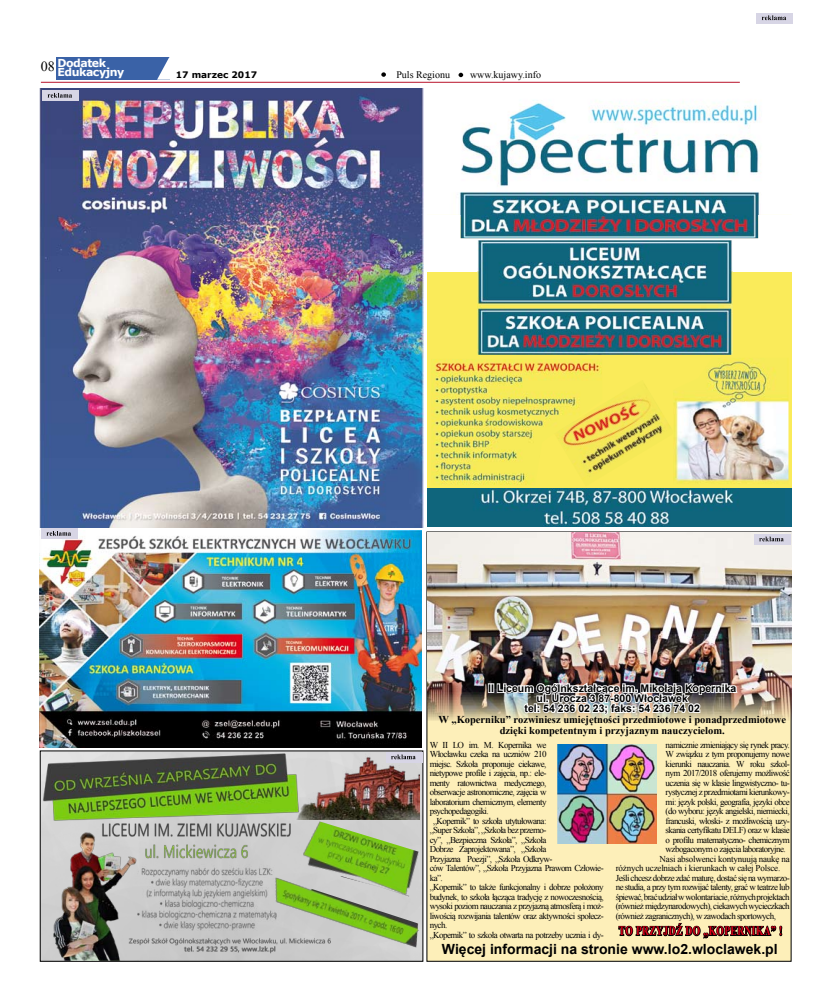
<style>
.page{position:relative;width:820px;height:993px;background:#fff}
.page>*{position:absolute;margin:0;border:0;box-sizing:border-box;transform-origin:0 0}
.t1{font:700 14px "Arial";color:#000}
.t2{font:14px "Times New Roman";color:#000}
.t3{font:700 13px "Times New Roman";letter-spacing:.05em;color:#e2001a;scale:.72 1}
.t4{font:700 11px/9px "Verdana";letter-spacing:-.04em;color:#fff}
.t5{font:700 10.5px/10px "Times New Roman";color:#000;text-align:center}
.t6{font:700 10.5px/10px "Arial";color:#000;text-align:center}
.t7{font:10px "Times New Roman";color:#000}
.t8{font:9px "Times New Roman";letter-spacing:-.06em;color:#000}
.t9{font:9px "Times New Roman";letter-spacing:-.02em;color:#000}
.t10{font:700 9px "Verdana";color:#000}
</style>
<div class="page">
<hr style="left:41px;top:82px;width:698px;height:1px;background:#b9132b">
<div style="left:56px;top:57px;width:113px;height:22px;background:#3a62a7"></div>
<svg style="left:157px;top:57px;width:13px;height:23px"></svg>
<svg style="left:381px;top:72px;width:5px;height:5px"></svg>
<svg style="left:458px;top:73px;width:5px;height:4px"></svg>
<div style="left:427px;top:272px;width:364px;height:254px;background:#faeb5a"></div>
<div style="left:426px;top:531px;width:365px;height:430px;background:#fdefb9"></div>
<img style="left:40px;top:88px;width:383px;height:439px">
<img style="left:139px;top:936px;width:200px;height:18px">
<img style="left:41px;top:751px;width:260px;height:70px">
<img style="left:291px;top:752px;width:129px;height:66px">
<img style="left:41px;top:830px;width:98px;height:130px">
<img style="left:86px;top:816px;width:219px;height:43px">
<img style="left:137px;top:864px;width:142px;height:65px">
<img style="left:297px;top:818px;width:125px;height:78px">
<img style="left:262px;top:875px;width:157px;height:72px">
<img style="left:427px;top:532px;width:364px;height:188px">
<svg style="left:618px;top:923px;width:165px;height:16px"></svg>
<img style="left:557px;top:744px;width:99px;height:98px">
<img style="left:487px;top:669px;width:252px;height:46px">
<img style="left:453px;top:100px;width:307px;height:138px">
<img style="left:477px;top:240px;width:255px;height:114px">
<img style="left:601px;top:397px;width:70px;height:73px">
<img style="left:427px;top:488px;width:364px;height:38px">
<img style="left:432px;top:359px;width:169px;height:126px">
<img style="left:674px;top:359px;width:114px;height:124px">
<img style="left:40px;top:530px;width:381px;height:217px">
<div style="left:43px;top:90px;width:36px;height:11px;background:#d7d5e5"></div>
<svg style="left:48px;top:93px;width:24px;height:5px"></svg>
<div style="left:756px;top:13px;width:36px;height:10px;background:#d7d5e5"></div>
<svg style="left:762px;top:15px;width:23px;height:5px"></svg>
<div style="left:753px;top:533px;width:36px;height:11px;background:#d7d5e5"></div>
<svg style="left:759px;top:536px;width:24px;height:5px"></svg>
<div style="left:41px;top:528px;width:36px;height:11px;background:#d7d5e5"></div>
<svg style="left:47px;top:531px;width:24px;height:4px"></svg>
<div style="left:386px;top:751px;width:36px;height:11px;background:#d7d5e5"></div>
<svg style="left:391px;top:754px;width:24px;height:5px"></svg>
<p class="t4" style="left:57px;top:59px;width:68px">Dodatek<br>Edukacyjny</p>
<h1 class="t2" style="left:41px;top:57px;width:15px">08</h1>
<p class="t10" style="left:176px;top:69px;width:83px">17 marzec 2017</p>
<p class="t7" style="left:396px;top:68px;width:55px">Puls Regionu</p>
<p class="t7" style="left:470px;top:68px;width:72px">www.kujawy.info</p>
<p class="t6" style="left:488px;top:683px;width:250px">II Liceum Ogólnkształcące im. Mikołaja Kopernika ul. Urocza 3 87-800 Włocławek<br>tel: 54 236 02 23; faks: 54 236 74 02</p>
<p class="t5" style="left:438px;top:714px;width:349px">W „Koperniku” rozwiniesz umiejętności przedmiotowe i ponadprzedmiotowe dzięki kompetentnym i przyjaznym nauczycielom.</p>
<p class="t8" style="left:429px;top:738px;width:118px">W II LO im. M. Kopernika we</p>
<p class="t8" style="left:429px;top:747px;width:118px">Włocławku czeka na uczniów 210</p>
<p class="t8" style="left:429px;top:757px;width:118px">miejsc. Szkoła proponuje ciekawe,</p>
<p class="t8" style="left:429px;top:766px;width:118px">nietypowe profile i zajęcia, np.: ele-</p>
<p class="t8" style="left:429px;top:776px;width:118px">menty ratownictwa medycznego,</p>
<p class="t8" style="left:429px;top:785px;width:118px">obserwacje astronomiczne, zajęcia w</p>
<p class="t8" style="left:429px;top:795px;width:118px">laboratorium chemicznym, elementy</p>
<p class="t8" style="left:429px;top:804px;width:61px">psychopedagogiki.</p>
<p class="t8" style="left:433px;top:814px;width:115px">„Kopernik” to szkoła utytułowana:</p>
<p class="t8" style="left:429px;top:823px;width:118px">„Super Szkoła”, „Szkoła bez przemo-</p>
<p class="t8" style="left:429px;top:833px;width:118px">cy”, „Bezpieczna Szkoła”, „Szkoła</p>
<p class="t8" style="left:429px;top:842px;width:118px">Dobrze Zaprojektowana”, „Szkoła</p>
<p class="t8" style="left:429px;top:852px;width:124px">Przyjazna Poezji”, „Szkoła Odkryw-</p>
<p class="t8" style="left:429px;top:861px;width:175px">ców Talentów”, „Szkoła Przyjazna Prawom Człowie-</p>
<p class="t8" style="left:429px;top:871px;width:15px">ka”.</p>
<p class="t8" style="left:429px;top:881px;width:175px">„Kopernik” to także funkcjonalny i dobrze położony</p>
<p class="t8" style="left:429px;top:890px;width:175px">budynek, to szkoła łącząca tradycję z nowoczesnością,</p>
<p class="t8" style="left:429px;top:900px;width:175px">wysoki poziom nauczania z przyjazną atmosferą i moż-</p>
<p class="t8" style="left:429px;top:909px;width:175px">liwością rozwijania talentów oraz aktywności społecz-</p>
<p class="t8" style="left:429px;top:919px;width:19px">nych.</p>
<p class="t8" style="left:429px;top:928px;width:175px">„Kopernik” to szkoła otwarta na potrzeby ucznia i dy-</p>
<p class="t8" style="left:665px;top:738px;width:125px">namicznie zmieniający się rynek pracy.</p>
<p class="t8" style="left:665px;top:748px;width:125px">W związku z tym proponujemy nowe</p>
<p class="t8" style="left:665px;top:757px;width:126px">kierunki nauczania. W roku szkol-</p>
<p class="t8" style="left:665px;top:767px;width:125px">nym 2017/2018 oferujemy możliwość</p>
<p class="t8" style="left:665px;top:776px;width:125px">uczenia się w klasie lingwistyczno- tu-</p>
<p class="t8" style="left:665px;top:786px;width:125px">rystycznej z przedmiotami kierunkowy-</p>
<p class="t8" style="left:665px;top:795px;width:126px">mi: język polski, geografia, języki obce</p>
<p class="t8" style="left:665px;top:805px;width:126px">(do wyboru: język angielski, niemiecki,</p>
<p class="t8" style="left:665px;top:814px;width:125px">francuski, włoski- z możliwością uzy-</p>
<p class="t8" style="left:665px;top:824px;width:125px">skania certyfikatu DELF) oraz w klasie</p>
<p class="t8" style="left:665px;top:833px;width:125px">o profilu matematyczno- chemicznym</p>
<p class="t8" style="left:665px;top:843px;width:122px">wzbogaconym o zajęcia laboratoryjne.</p>
<p class="t9" style="left:659px;top:852px;width:131px">Nasi absolwenci kontynuują naukę na</p>
<p class="t9" style="left:615px;top:862px;width:166px">różnych uczelniach i kierunkach w całej Polsce.</p>
<p class="t8" style="left:615px;top:871px;width:175px">Jeśli chcesz dobrze zdać maturę, dostać się na wymarzo-</p>
<p class="t8" style="left:615px;top:881px;width:175px">ne studia, a przy tym rozwijać talenty, grać w teatrze lub</p>
<p class="t8" style="left:615px;top:890px;width:175px">śpiewać, brać udział w wolontariacie, różnych projektach</p>
<p class="t8" style="left:615px;top:900px;width:175px">(również międzynarodowych), ciekawych wycieczkach</p>
<p class="t8" style="left:615px;top:909px;width:162px">(również zagranicznych), w zawodach sportowych,</p>
<h2 class="t3" style="left:618px;top:921px;width:228px">TO PRZYJDŹ DO „KOPERNIKA” !</h2>
<h1 class="t1" style="left:441px;top:939px;width:337px">Więcej informacji na stronie www.lo2.wloclawek.pl</h1>
</div>
